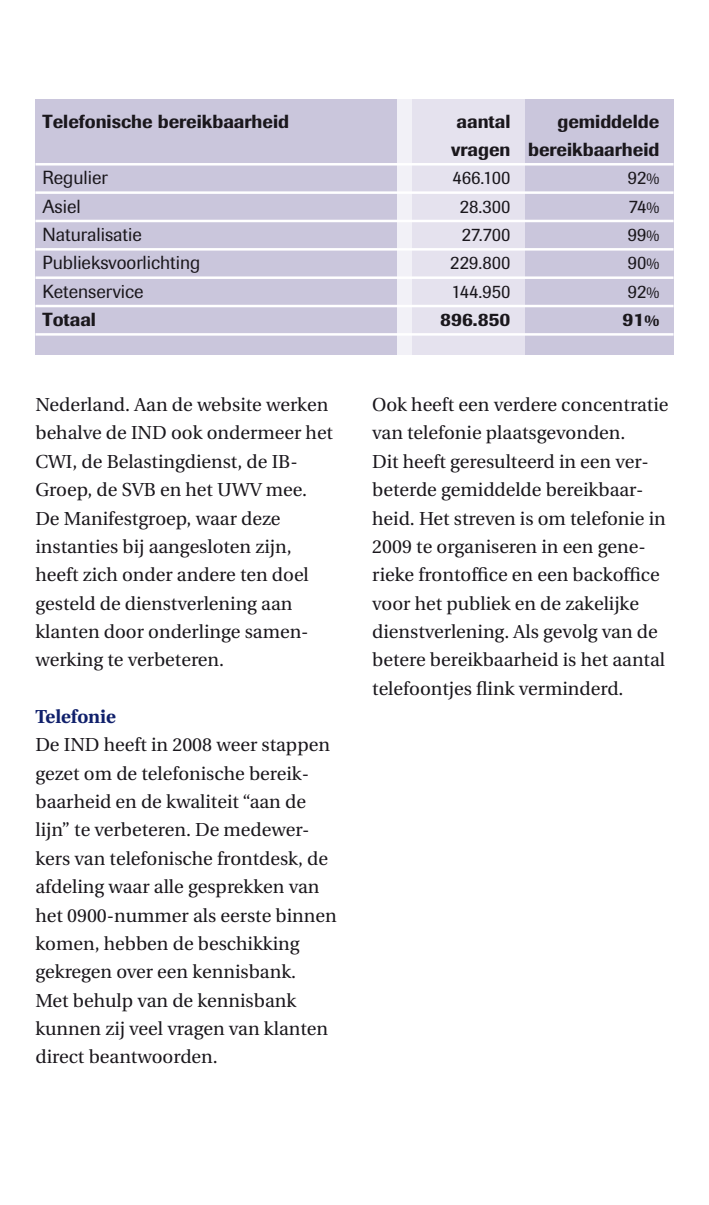
<style>
.page{position:relative;width:709px;height:1205px;background:#fff}
.page>*{position:absolute;margin:0;border:0;box-sizing:border-box;transform-origin:0 0}
.t1{font:18.75px/28.2px "Utopia";color:#1a171c}
.t2{font:18.75px "Imago BQ";color:#1a171c}
.t3{font:500 18.75px/28.2px "Imago BQ";color:#1a171c;text-align:right}
.t4{font:700 18.75px "Utopia";color:#10206b}
.s1{font-size:16.25px}
</style>
<div class="page">
<div style="left:35px;top:99px;width:638px;height:255px;background:#cac6dc"></div>
<div style="left:411px;top:99px;width:113px;height:255px;background:#e5e2ee"></div>
<div style="left:397px;top:99px;width:14px;height:255px;background:#f2f1f7"></div>
<hr style="left:35px;top:163px;width:638px;height:2px;background:#fff">
<hr style="left:35px;top:191px;width:638px;height:3px;background:#fff">
<hr style="left:35px;top:220px;width:638px;height:2px;background:#fff">
<hr style="left:35px;top:248px;width:638px;height:3px;background:#fff">
<hr style="left:35px;top:276px;width:638px;height:3px;background:#fff">
<hr style="left:35px;top:305px;width:638px;height:2px;background:#fff">
<hr style="left:35px;top:333px;width:638px;height:3px;background:#fff">
<p class="t3" style="left:43px;top:107px;width:248px">Telefonische bereikbaarheid</p>
<p class="t3" style="left:456px;top:107px;width:55px">aantal</p>
<p class="t3" style="left:451px;top:107px;width:210px">gemiddelde<br>vragen bereikbaarheid</p>
<p class="t2" style="left:43px;top:167px;width:67px">Regulier</p>
<p class="t2" style="left:452px;top:167px;width:59px">466.100</p>
<p class="t2" style="left:627px;top:167px;width:33px">92<span class="s1">%</span></p>
<p class="t2" style="left:43px;top:195px;width:40px">Asiel</p>
<p class="t2" style="left:459px;top:195px;width:52px">28.300</p>
<p class="t2" style="left:629px;top:195px;width:32px">74<span class="s1">%</span></p>
<p class="t2" style="left:43px;top:223px;width:101px">Naturalisatie</p>
<p class="t2" style="left:462px;top:223px;width:50px">27.700</p>
<p class="t2" style="left:627px;top:223px;width:33px">99<span class="s1">%</span></p>
<p class="t2" style="left:43px;top:252px;width:159px">Publieksvoorlichting</p>
<p class="t2" style="left:450px;top:252px;width:62px">229.800</p>
<p class="t2" style="left:627px;top:252px;width:33px">90<span class="s1">%</span></p>
<p class="t2" style="left:43px;top:280px;width:102px">Ketenservice</p>
<p class="t2" style="left:451px;top:280px;width:60px">144.950</p>
<p class="t2" style="left:627px;top:280px;width:33px">92<span class="s1">%</span></p>
<p class="t3" style="left:43px;top:305px;width:55px">Totaal</p>
<p class="t3" style="left:440px;top:305px;width:72px">896.850</p>
<p class="t3" style="left:622px;top:305px;width:38px">91<span class="s1">%</span></p>
<p class="t1" style="left:35px;top:391px;width:299px">Nederland. Aan de website werken behalve de IND ook ondermeer het<br>CWI, de Belastingdienst, de IB-<br>Groep, de SVB en het UWV mee.<br>De Manifestgroep, waar deze instanties bij aangesloten zijn, heeft zich onder andere ten doel gesteld de dienstverlening aan klanten door onderlinge samen&shy;werking te verbeteren.</p>
<p class="t4" style="left:35px;top:706px;width:82px">Telefonie</p>
<p class="t1" style="left:35px;top:731px;width:303px">De IND heeft in 2008 weer stappen gezet om de telefonische bereik&shy;baarheid en de kwaliteit “aan de lijn” te verbeteren. De medewer&shy;kers van telefonische frontdesk, de afdeling waar alle gesprekken van het 0900-nummer als eerste binnen komen, hebben de beschikking gekregen over een kennisbank.<br>Met behulp van de kennisbank kunnen zij veel vragen van klanten direct beantwoorden.</p>
<p class="t1" style="left:372px;top:391px;width:298px">Ook heeft een verdere concentratie van telefonie plaatsgevonden.<br>Dit heeft geresulteerd in een ver&shy;beterde gemiddelde bereikbaar&shy;heid. Het streven is om telefonie in 2009 te organiseren in een gene&shy;rieke frontoffice en een backoffice voor het publiek en de zakelijke dienstverlening. Als gevolg van de betere bereikbaarheid is het aantal telefoontjes flink verminderd.</p>
</div>
